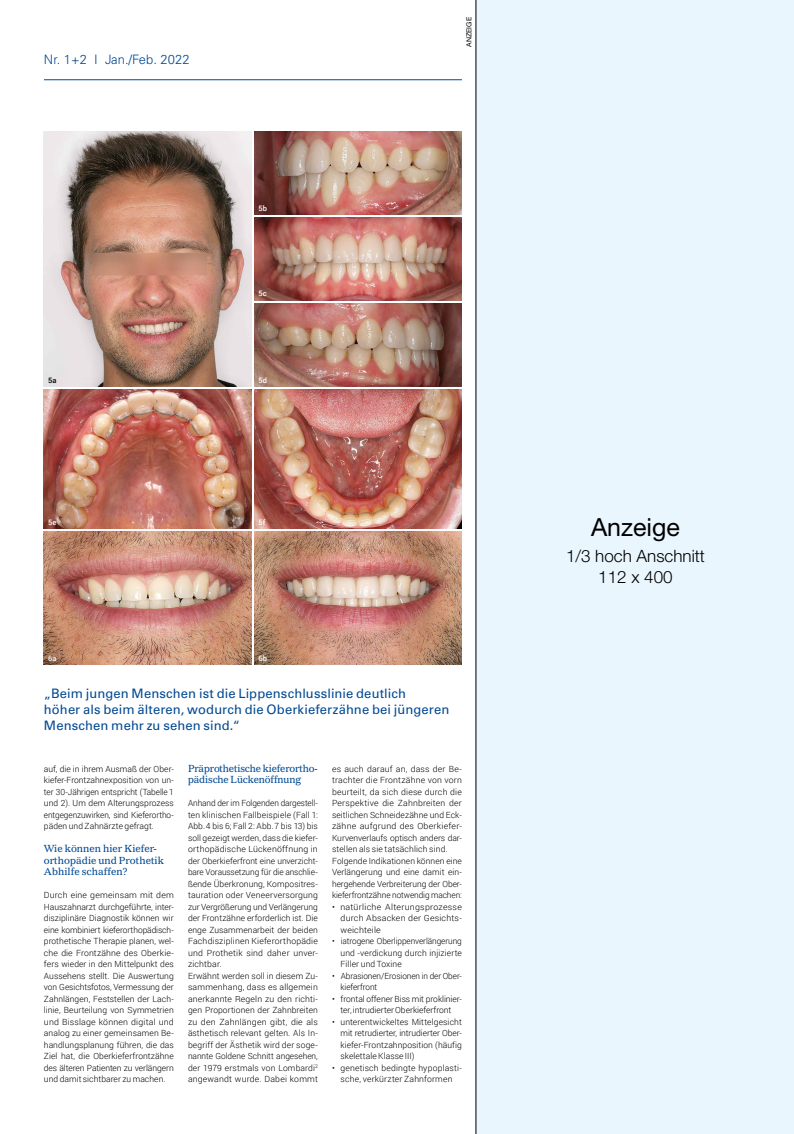
<style>
.page{position:relative;width:794px;height:1134px;background:#fff}
.page>*{position:absolute;margin:0;border:0;box-sizing:border-box;transform-origin:0 0}
.t1{font:25px "Helvetica Neue LT Std";color:#000}
.t2{font:300 17px/20.4px "Helvetica Neue LT Std";color:#000;text-align:center}
.t3{font:500 13px/16px "Univers CE";letter-spacing:.01em;color:#004993}
.t4{font:300 13px "Univers CE";color:#004993}
.t5{font:10px/11.5px "Gazette LH";letter-spacing:-.005em;color:#004993}
.t6{font:300 8.5px/11.5px "Roboto";letter-spacing:.01em;color:#000}
.t7{font:300 8.5px/11.5px "Roboto";letter-spacing:.01em;color:#000;text-align:justify;scale:1.04 1}
.t8{font:500 7.5px "Roboto";color:#fff}
.t9{font:500 7.5px "Roboto";color:#000}
.t10{font:7px "Helvetica Neue LT Std";letter-spacing:.01em;color:#000}
</style>
<div class="page">
<hr style="left:44px;top:80px;width:418px;height:1px;background:#004993">
<div style="left:476px;top:0;width:318px;height:1134px;background:#eaf6fe"></div>
<img style="left:44px;top:132px;width:207px;height:255px">
<img style="left:44px;top:390px;width:207px;height:139px">
<img style="left:254px;top:390px;width:208px;height:139px">
<img style="left:44px;top:531px;width:207px;height:134px">
<img style="left:254px;top:531px;width:208px;height:134px">
<img style="left:254px;top:132px;width:208px;height:83px">
<img style="left:254px;top:218px;width:208px;height:83px">
<img style="left:254px;top:304px;width:208px;height:83px">
<h3 class="t4" style="left:44px;top:52px;width:147px">Nr. 1+2 I Jan./Feb. 2022</h3>
<p class="t10" style="left:465px;top:47px;width:32px;rotate:-90deg">ANZEIGE</p>
<p class="t8" style="left:259px;top:203px;width:10px">5b</p>
<p class="t9" style="left:48px;top:375px;width:10px">5a</p>
<p class="t8" style="left:48px;top:517px;width:10px">5e</p>
<p class="t8" style="left:259px;top:288px;width:10px">5c</p>
<p class="t8" style="left:259px;top:375px;width:10px">5d</p>
<p class="t8" style="left:259px;top:517px;width:8px">5f</p>
<p class="t8" style="left:259px;top:653px;width:10px">6b</p>
<h3 class="t3" style="left:44px;top:686px;width:407px">„Beim jungen Menschen ist die Lippenschlusslinie deutlich<br>höher als beim älteren, wodurch die Oberkieferzähne bei jüngeren<br>Menschen mehr zu sehen sind.“</h3>
<p class="t8" style="left:48px;top:653px;width:10px">6a</p>
<p class="t6" style="left:44px;top:762px;width:131px;text-align:justify">auf, die in ihrem Ausmaß der Ober&shy;kiefer-Frontzahnexposition von un&shy;ter 30-Jährigen entspricht (Tabelle 1 und 2). Um dem Alterungsprozess entgegenzuwirken, sind Kieferortho&shy;päden und Zahnärzte gefragt.</p>
<p class="t5" style="left:44px;top:843px;width:122px">Wie können hier Kiefer&shy;orthopädie und Prothetik<br>Abhilfe schaffen?</p>
<p class="t6" style="left:44px;top:889px;width:131px">Durch eine gemeinsam mit dem Hauszahnarzt durchgeführte, inter&shy;disziplinäre Diagnostik können wir eine kombiniert kieferorthopädisch-- prothetische Therapie planen, wel&shy;che die Frontzähne des Oberkie&shy;fers wieder in den Mittelpunkt des Aussehens stellt. Die Auswertung von Gesichtsfotos, Vermessung der Zahnlängen, Feststellen der Lach&shy;linie, Beurteilung von Symmetrien und Bisslage können digital und analog zu einer gemeinsamen Be&shy;handlungsplanung führen, die das Ziel hat, die Oberkieferfrontzähne des älteren Patienten zu verlängern und damit sichtbarer zu machen.</p>
<p class="t5" style="left:188px;top:762px;width:131px">Präprothetische kieferortho&shy;pädische Lückenöffnung</p>
<p class="t6" style="left:188px;top:797px;width:131px">Anhand der im Folgenden dargestell&shy;ten klinischen Fallbeispiele (Fall 1:<br>Abb. 4 bis 6; Fall 2: Abb. 7 bis 13) bis soll gezeigt werden, dass die kiefer&shy;orthopädische Lückenöffnung in der Oberkieferfront eine unverzicht&shy;bare Voraussetzung für die anschlie&shy;ßende Überkronung, Kompositres&shy;tauration oder Veneerversorgung zur Vergrößerung und Verlängerung der Frontzähne erforderlich ist. Die enge Zusammenarbeit der beiden Fachdisziplinen Kieferorthopädie und Prothetik sind daher unver&shy;zichtbar.<br>Erwähnt werden soll in diesem Zu&shy;sammenhang, dass es allgemein anerkannte Regeln zu den richti&shy;gen Proportionen der Zahnbreiten zu den Zahnlängen gibt, die als ästhetisch relevant gelten. Als In&shy;begriff der Ästhetik wird der soge&shy;nannte Goldene Schnitt angesehen, der 1979 erstmals von Lombardi<sup>2 </sup>angewandt wurde. Dabei kommt</p>
<p class="t6" style="left:332px;top:762px;width:131px">es auch darauf an, dass der Be&shy;trachter die Frontzähne von vorn beurteilt, da sich diese durch die Perspektive die Zahnbreiten der seitlichen Schneidezähne und Eck&shy;zähne aufgrund des Oberkiefer-Kurvenverlaufs optisch anders dar&shy;stellen als sie tatsächlich sind.<br>Folgende Indikationen können eine Verlängerung und eine damit ein&shy;hergehende Verbreiterung der Ober&shy;kieferfrontzähne notwendig machen:</p>
<p class="t7" style="left:340px;top:900px;width:118px;text-indent:-9px">• natürliche Alterungsprozesse durch Absacken der Gesichts&shy;weichteile</p>
<p class="t6" style="left:340px;top:935px;width:123px;text-align:justify;text-indent:-9px">• iatrogene Oberlippenverlängerung und -verdickung durch injizierte Filler und Toxine</p>
<p class="t6" style="left:340px;top:969px;width:123px;text-indent:-9px">• Abrasionen/Erosionen in der Ober&shy;kieferfront</p>
<p class="t6" style="left:332px;top:992px;width:131px;text-align:center">• frontal offener Biss mit proklinier&shy;ter, intrudierter Oberkieferfront</p>
<p class="t6" style="left:340px;top:1015px;width:123px;text-align:justify;text-indent:-8px">• unterentwickeltes Mittelgesicht mit retrudierter, intrudierter Ober&shy;kiefer-Frontzahnposition (häufig skelettale Klasse III)</p>
<p class="t6" style="left:332px;top:1061px;width:131px;text-align:center">• genetisch bedingte hypoplasti&shy;sche, verkürzter Zahnformen</p>
<h1 class="t1" style="left:591px;top:512px;width:90px">Anzeige</h1>
<h2 class="t2" style="left:566px;top:546px;width:140px">1/3 hoch Anschnitt<br>112 x 400</h2>
</div>
